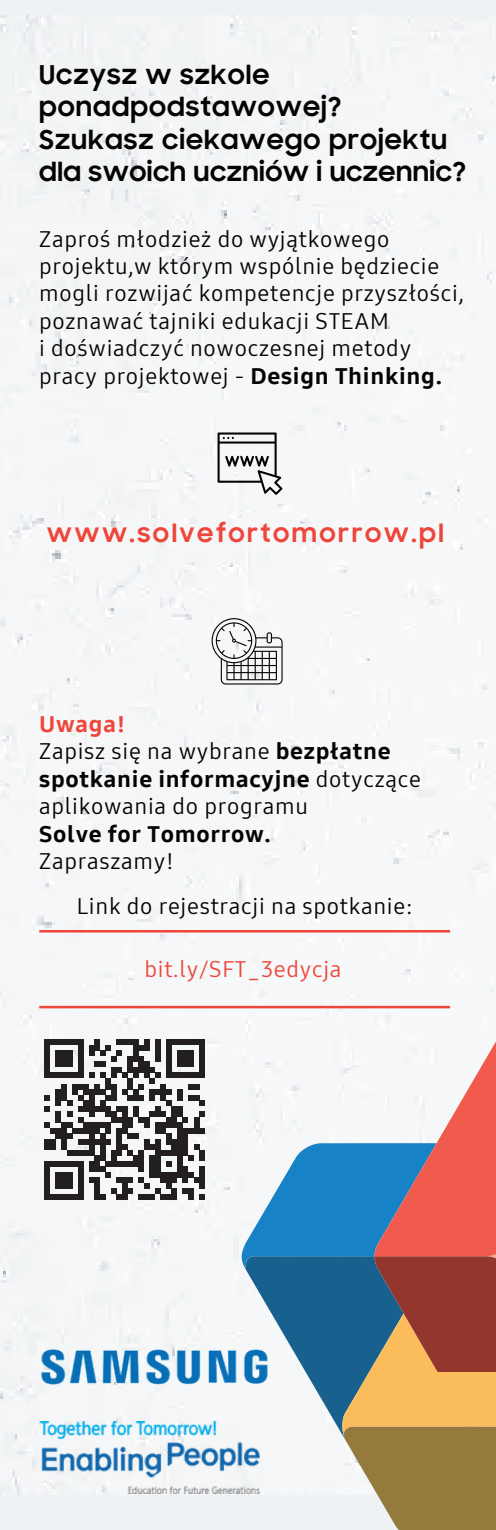
<style>
.page{position:relative;width:496px;height:1530px;background:#fff}
.page>*{position:absolute;margin:0;border:0;box-sizing:border-box;transform-origin:0 0}
.t1{font:700 26.25px/32.5px "Samsung Sharp Sans";letter-spacing:.04em;color:#040503}
.t2{font:700 25.25px "Samsung Sharp Sans";letter-spacing:.1em;color:#ee463a}
.t3{font:22.5px/27.5px "Samsung One 400 C";letter-spacing:.03em;color:#040503;scale:1.07 1}
.t4{font:22.5px "Samsung One 800";letter-spacing:.03em;color:#040503;scale:1.07 1}
.t5{font:22.5px "Samsung One 400 C";letter-spacing:.03em;color:#ee463a;scale:1.07 1}
.t6{font:22.5px "Samsung One 800";letter-spacing:.03em;color:#ee463a;scale:1.07 1}
.s1{font-family:"Samsung One 800"}
.s2{font-family:"Samsung One 400 C"}
</style>
<div class="page">
<div style="left:0;top:0;width:495px;height:1530px;background:#f5f7f8"></div>
<svg style="left:239px;top:1029px;width:256px;height:501px"></svg>
<img style="left:40px;top:1304px;width:227px;height:117px">
<img style="left:0;top:1421px;width:298px;height:73px">
<svg style="left:217px;top:432px;width:65px;height:63px"></svg>
<hr style="left:39px;top:930px;width:411px;height:3px;background:#ee463a">
<hr style="left:39px;top:1006px;width:411px;height:2px;background:#ee463a">
<svg style="left:211px;top:618px;width:71px;height:67px"></svg>
<svg style="left:45px;top:1040px;width:160px;height:160px"></svg>
<p class="t1" style="left:39px;top:57px;width:428px">Uczysz w szkole ponadpodstawowej?<br>Szukasz ciekawego projektu dla swoich uczniów i uczennic?</p>
<p class="t3" style="left:39px;top:225px;width:398px">Zaproś młodzież do wyjątkowego projektu,w którym wspólnie będziecie mogli rozwijać kompetencje przyszłości, poznawać tajniki edukacji STEAM<br>i doświadczyć nowoczesnej metody pracy projektowej - <span class="s1">Design Thinking.</span></p>
<p class="t2" style="left:47px;top:515px;width:398px">www.solvefortomorrow.pl</p>
<p class="t6" style="left:39px;top:709px;width:82px">Uwaga!</p>
<p class="t3" style="left:39px;top:737px;width:330px">Zapisz się na wybrane <span class="s1">bezpłatne</span></p>
<p class="t4" style="left:39px;top:764px;width:358px">spotkanie informacyjne <span class="s2">dotyczące</span></p>
<p class="t3" style="left:39px;top:792px;width:252px">aplikowania do programu</p>
<p class="t4" style="left:39px;top:819px;width:218px">Solve for Tomorrow.</p>
<p class="t3" style="left:39px;top:847px;width:127px">Zapraszamy!</p>
<p class="t3" style="left:77px;top:892px;width:315px">Link do rejestracji na spotkanie:</p>
<p class="t5" style="left:144px;top:954px;width:186px">bit.ly/SFT_3edycja</p>
</div>
